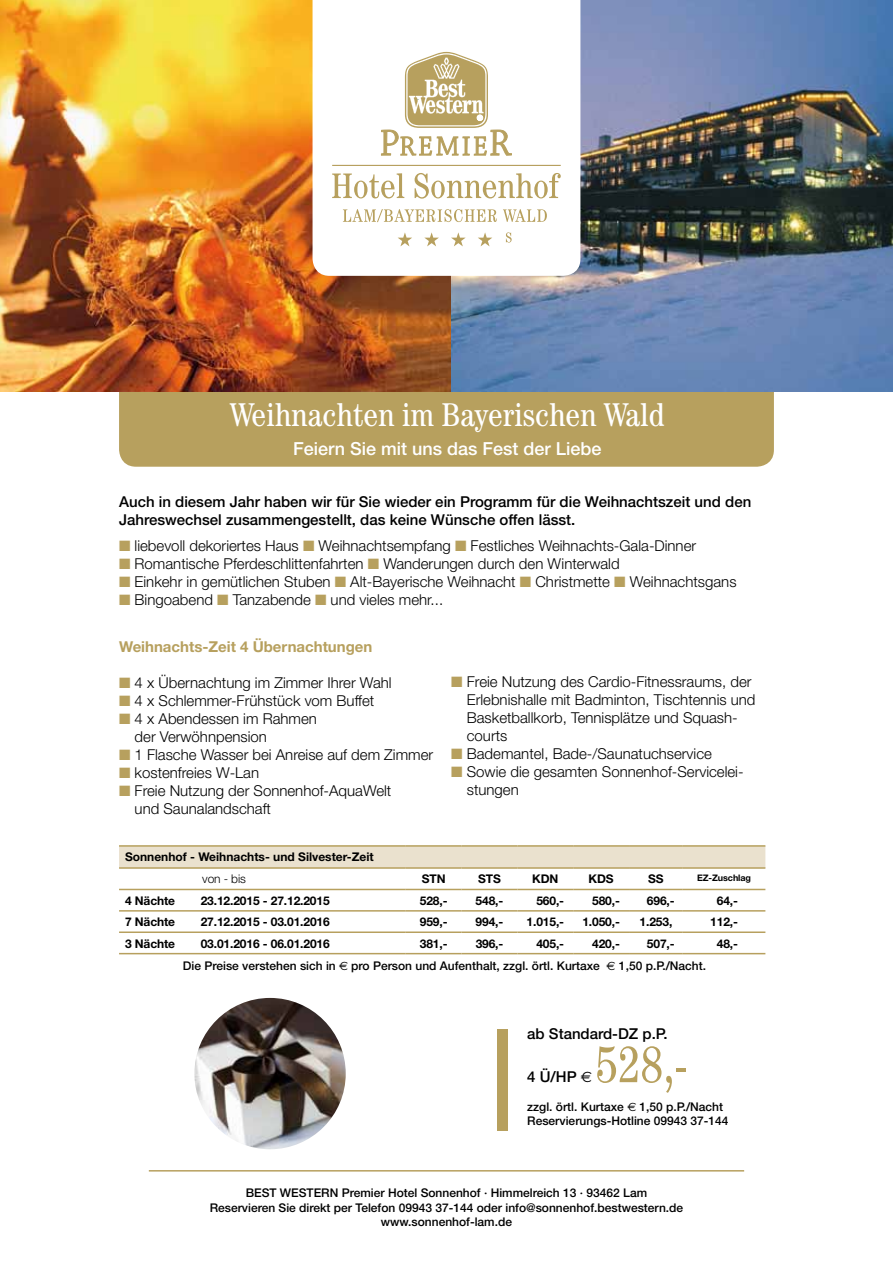
<style>
.page{position:relative;width:893px;height:1263px;background:#fff}
.page>*{position:absolute;margin:0;border:0;box-sizing:border-box;transform-origin:0 0}
.t1{font:condensed 51px "Century";color:#b7a05e}
.t2{font:condensed 33px "Century";color:#fff}
.t3{font:500 18px "Helvetica Neue";color:#fff}
.t4{font:300 15px/18px "Helvetica Neue";color:#000}
.t5{font:500 15px/18px "Helvetica Neue";color:#000}
.t6{font:700 15px "Helvetica Neue";color:#b7a05e}
.t7{font:500 12px/14.4px "Helvetica Neue";color:#000;text-align:center}
.t8{font:700 12px "Helvetica Neue";letter-spacing:-.01em;color:#000}
.t9{font:300 12px "Helvetica Neue";letter-spacing:-.01em;color:#000}
.t10{font:700 9px "Helvetica Neue";letter-spacing:-.01em;color:#000}
.s1{color:#b7a05e}
.s2{font-family:"Euro Sans";font-weight:400}
</style>
<div class="page">
<div style="left:119px;top:339px;width:655px;height:128px;background:#b7a05e;border-radius:17px"></div>
<img style="left:451px;top:0;width:442px;height:391px">
<img style="left:0;top:0;width:451px;height:391px">
<img style="left:194px;top:998px;width:152px;height:151px;border-radius:76px">
<svg style="left:313px;top:0;width:267px;height:276px"></svg>
<svg style="left:343px;top:209px;width:154px;height:13px"></svg>
<svg style="left:503px;top:209px;width:44px;height:13px"></svg>
<svg style="left:332px;top:173px;width:72px;height:25px"></svg>
<svg style="left:415px;top:173px;width:146px;height:26px"></svg>
<hr style="left:332px;top:165px;width:229px;height:1px;background:#b7a05e">
<svg style="left:381px;top:52px;width:131px;height:104px"></svg>
<svg style="left:398px;top:232px;width:14px;height:14px"></svg>
<svg style="left:424px;top:232px;width:15px;height:14px"></svg>
<svg style="left:451px;top:232px;width:15px;height:14px"></svg>
<svg style="left:478px;top:232px;width:14px;height:14px"></svg>
<svg style="left:506px;top:232px;width:6px;height:11px"></svg>
<hr style="left:149px;top:1170px;width:595px;height:1px;background:#b7a05e">
<div style="left:497px;top:1029px;width:11px;height:101px;background:#b7a05e"></div>
<div style="left:119px;top:847px;width:646px;height:20px;background:#eae1ce"></div>
<hr style="left:119px;top:845px;width:287px;height:2px;background:#b7a05e">
<hr style="left:406px;top:845px;width:56px;height:2px;background:#b7a05e">
<hr style="left:462px;top:845px;width:55px;height:2px;background:#b7a05e">
<hr style="left:517px;top:845px;width:56px;height:2px;background:#b7a05e">
<hr style="left:573px;top:845px;width:56px;height:2px;background:#b7a05e">
<hr style="left:629px;top:845px;width:54px;height:2px;background:#b7a05e">
<hr style="left:683px;top:845px;width:82px;height:2px;background:#b7a05e">
<hr style="left:119px;top:867px;width:287px;height:2px;background:#b7a05e">
<hr style="left:406px;top:867px;width:56px;height:2px;background:#b7a05e">
<hr style="left:462px;top:867px;width:55px;height:2px;background:#b7a05e">
<hr style="left:517px;top:867px;width:56px;height:2px;background:#b7a05e">
<hr style="left:573px;top:867px;width:56px;height:2px;background:#b7a05e">
<hr style="left:629px;top:867px;width:54px;height:2px;background:#b7a05e">
<hr style="left:683px;top:867px;width:82px;height:2px;background:#b7a05e">
<hr style="left:119px;top:889px;width:287px;height:1px;background:#b7a05e">
<hr style="left:406px;top:889px;width:56px;height:1px;background:#b7a05e">
<hr style="left:462px;top:889px;width:55px;height:1px;background:#b7a05e">
<hr style="left:517px;top:889px;width:56px;height:1px;background:#b7a05e">
<hr style="left:573px;top:889px;width:56px;height:1px;background:#b7a05e">
<hr style="left:629px;top:889px;width:54px;height:1px;background:#b7a05e">
<hr style="left:683px;top:889px;width:82px;height:1px;background:#b7a05e">
<hr style="left:119px;top:910px;width:287px;height:1px;background:#b7a05e">
<hr style="left:119px;top:931px;width:287px;height:2px;background:#b7a05e">
<hr style="left:119px;top:953px;width:287px;height:1px;background:#b7a05e">
<hr style="left:406px;top:910px;width:56px;height:1px;background:#b7a05e">
<hr style="left:406px;top:931px;width:56px;height:2px;background:#b7a05e">
<hr style="left:406px;top:953px;width:56px;height:1px;background:#b7a05e">
<hr style="left:462px;top:910px;width:55px;height:1px;background:#b7a05e">
<hr style="left:517px;top:910px;width:56px;height:1px;background:#b7a05e">
<hr style="left:573px;top:910px;width:56px;height:1px;background:#b7a05e">
<hr style="left:462px;top:931px;width:55px;height:2px;background:#b7a05e">
<hr style="left:517px;top:931px;width:56px;height:2px;background:#b7a05e">
<hr style="left:573px;top:931px;width:56px;height:2px;background:#b7a05e">
<hr style="left:462px;top:953px;width:55px;height:1px;background:#b7a05e">
<hr style="left:517px;top:953px;width:56px;height:1px;background:#b7a05e">
<hr style="left:573px;top:953px;width:56px;height:1px;background:#b7a05e">
<hr style="left:629px;top:910px;width:54px;height:1px;background:#b7a05e">
<hr style="left:629px;top:931px;width:54px;height:2px;background:#b7a05e">
<hr style="left:629px;top:953px;width:54px;height:1px;background:#b7a05e">
<hr style="left:683px;top:910px;width:82px;height:1px;background:#b7a05e">
<hr style="left:683px;top:931px;width:82px;height:2px;background:#b7a05e">
<hr style="left:683px;top:953px;width:82px;height:1px;background:#b7a05e">
<h2 class="t2" style="left:230px;top:396px;width:436px">Weihnachten im Bayerischen Wald</h2>
<p class="t3" style="left:293px;top:438px;width:310px">Feiern Sie mit uns das Fest der Liebe</p>
<p class="t5" style="left:119px;top:492px;width:634px">Auch in diesem Jahr haben wir für Sie wieder ein Programm für die Weihnachtszeit und den<br>Jahreswechsel zusammengestellt, das keine Wünsche offen lässt.</p>
<p class="t4" style="left:119px;top:536px;width:579px"><span class="s1">■</span> liebevoll dekoriertes Haus <span class="s1">■</span> Weihnachtsempfang <span class="s1">■</span> Festliches Weihnachts-Gala-Dinner</p>
<p class="t4" style="left:119px;top:554px;width:502px"><span class="s1">■</span> Romantische Pferdeschlittenfahrten <span class="s1">■</span> Wanderungen durch den Winterwald</p>
<p class="t4" style="left:119px;top:572px;width:619px"><span class="s1">■</span> Einkehr in gemütlichen Stuben <span class="s1">■</span> Alt-Bayerische Weihnacht <span class="s1">■</span> Christmette <span class="s1">■</span> Weihnachtsgans</p>
<p class="t4" style="left:119px;top:590px;width:326px"><span class="s1">■</span> Bingoabend <span class="s1">■</span> Tanzabende <span class="s1">■</span> und vieles mehr...</p>
<p class="t6" style="left:119px;top:637px;width:255px">Weihnachts-Zeit 4 Übernachtungen</p>
<p class="t4" style="left:119px;top:673px;width:274px"><span class="s1">■</span> 4 x Übernachtung im Zimmer Ihrer Wahl</p>
<p class="t4" style="left:119px;top:691px;width:257px"><span class="s1">■</span> 4 x Schlemmer-Frühstück vom Buffet</p>
<p class="t4" style="left:135px;top:709px;width:184px;text-indent:-16px"><span class="s1">■</span> 4 x Abendessen im Rahmen der Verwöhnpension</p>
<p class="t4" style="left:119px;top:745px;width:316px"><span class="s1">■</span> 1 Flasche Wasser bei Anreise auf dem Zimmer</p>
<p class="t4" style="left:119px;top:763px;width:142px"><span class="s1">■</span> kostenfreies W-Lan</p>
<p class="t4" style="left:135px;top:781px;width:258px;text-indent:-16px"><span class="s1">■</span> Freie Nutzung der Sonnenhof-AquaWelt und Saunalandschaft</p>
<p class="t4" style="left:467px;top:673px;width:290px;text-indent:-16px"><span class="s1">■</span> Freie Nutzung des Cardio-Fitnessraums, der Erlebnishalle mit Badminton, Tischtennis und Basketballkorb, Tennisplätze und Squash&shy;courts</p>
<p class="t4" style="left:451px;top:745px;width:262px"><span class="s1">■</span> Bademantel, Bade-/Saunatuchservice</p>
<p class="t4" style="left:467px;top:763px;width:278px;text-indent:-16px"><span class="s1">■</span> Sowie die gesamten Sonnenhof-Servicelei&shy;stungen</p>
<p class="t8" style="left:125px;top:850px;width:250px">Sonnenhof - Weihnachts- und Silvester-Zeit</p>
<p class="t9" style="left:202px;top:872px;width:45px">von - bis</p>
<p class="t8" style="left:422px;top:872px;width:25px">STN</p>
<p class="t8" style="left:478px;top:872px;width:24px">STS</p>
<p class="t8" style="left:532px;top:872px;width:28px">KDN</p>
<p class="t8" style="left:589px;top:872px;width:27px">KDS</p>
<p class="t8" style="left:648px;top:872px;width:17px">SS</p>
<p class="t10" style="left:697px;top:872px;width:55px">EZ-Zuschlag</p>
<p class="t8" style="left:125px;top:893px;width:52px">4 Nächte</p>
<p class="t8" style="left:201px;top:893px;width:131px">23.12.2015 - 27.12.2015</p>
<p class="t8" style="left:420px;top:893px;width:29px">528,-</p>
<p class="t8" style="left:476px;top:893px;width:29px">548,-</p>
<p class="t8" style="left:536px;top:893px;width:29px">560,-</p>
<p class="t8" style="left:592px;top:893px;width:29px">580,-</p>
<p class="t8" style="left:647px;top:893px;width:29px">696,-</p>
<p class="t8" style="left:717px;top:893px;width:23px">64,-</p>
<p class="t8" style="left:125px;top:914px;width:52px">7 Nächte</p>
<p class="t8" style="left:201px;top:914px;width:131px">27.12.2015 - 03.01.2016</p>
<p class="t8" style="left:420px;top:914px;width:29px">959,-</p>
<p class="t8" style="left:476px;top:914px;width:29px">994,-</p>
<p class="t8" style="left:527px;top:914px;width:39px">1.015,-</p>
<p class="t8" style="left:582px;top:914px;width:39px">1.050,-</p>
<p class="t8" style="left:640px;top:914px;width:34px">1.253,</p>
<p class="t8" style="left:710px;top:914px;width:29px">112,-</p>
<p class="t8" style="left:125px;top:936px;width:52px">3 Nächte</p>
<p class="t8" style="left:201px;top:936px;width:131px">03.01.2016 - 06.01.2016</p>
<p class="t8" style="left:420px;top:936px;width:29px">381,-</p>
<p class="t8" style="left:476px;top:936px;width:29px">396,-</p>
<p class="t8" style="left:536px;top:936px;width:29px">405,-</p>
<p class="t8" style="left:592px;top:936px;width:29px">420,-</p>
<p class="t8" style="left:647px;top:936px;width:29px">507,-</p>
<p class="t8" style="left:717px;top:936px;width:23px">48,-</p>
<p class="t7" style="left:183px;top:958px;width:525px">Die Preise verstehen sich in <span class="s2">E</span> pro Person und Aufenthalt, zzgl. örtl. Kurtaxe <span class="s2">E</span> 1,50 p.P./Nacht.</p>
<p class="t5" style="left:527px;top:1024px;width:142px">ab Standard-DZ p.P.</p>
<p class="t5" style="left:527px;top:1068px;width:66px">4 Ü/HP <span class="s2">E</span></p>
<h1 class="t1" style="left:595px;top:1035px;width:94px">528,-</h1>
<p class="t7" style="left:527px;top:1099px;width:203px;text-align:left">zzgl. örtl. Kurtaxe <span class="s2">E</span> 1,50 p.P./Nacht<br>Reservierungs-Hotline 09943 37-144</p>
<p class="t7" style="left:210px;top:1185px;width:475px">BEST WESTERN Premier Hotel Sonnenhof · Himmelreich 13 · 93462 Lam<br>Reservieren Sie direkt per Telefon 09943 37-144 oder info@sonnenhof.bestwestern.de www.sonnenhof-lam.de</p>
</div>
